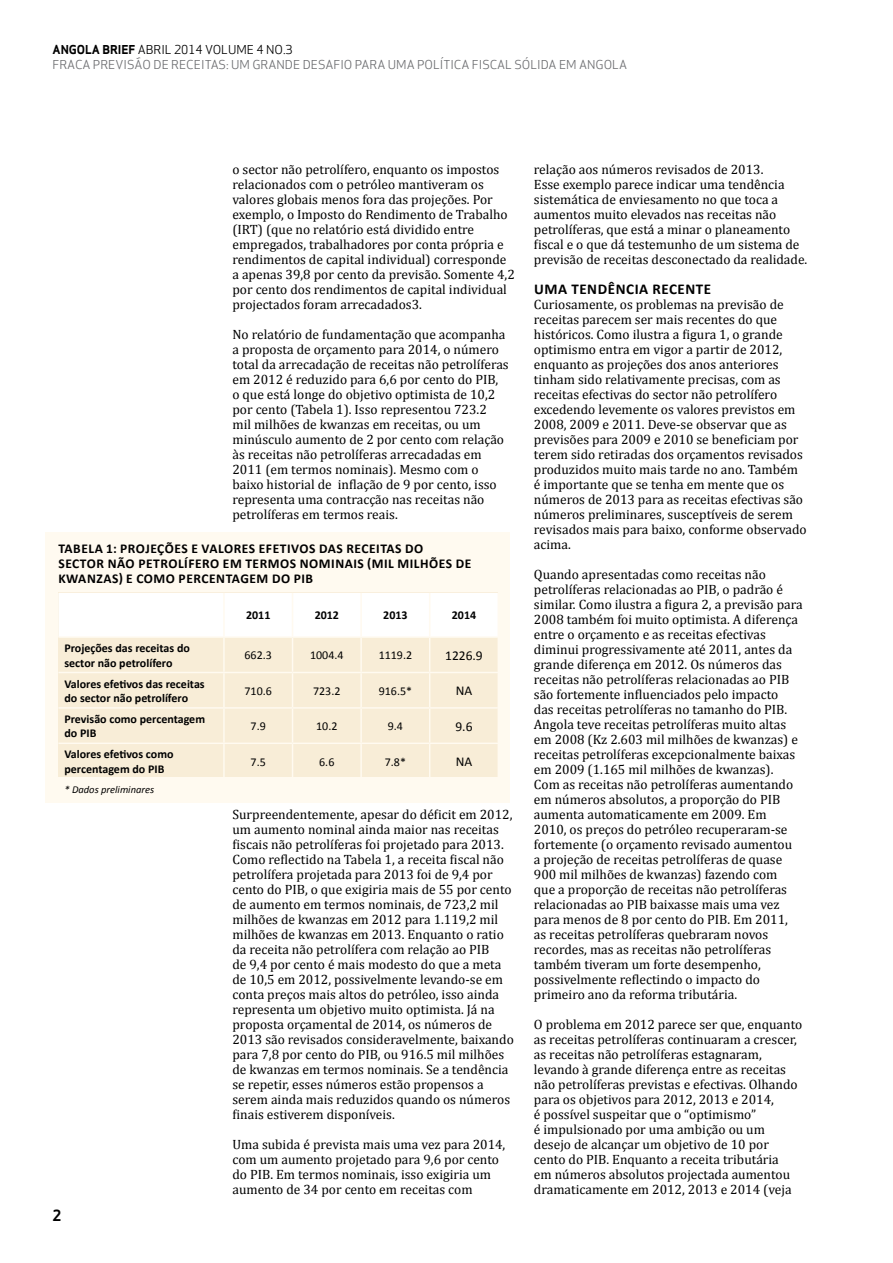
<style>
.page{position:relative;width:893px;height:1263px;background:#fff}
.page>*{position:absolute;margin:0;border:0;box-sizing:border-box;transform-origin:0 0}
.t1{font:700 15px "Calibri";letter-spacing:.04em;color:#000}
.t2{font:15px "Apex Sans Bold T";color:#000}
.t3{font:13.5px/15px "Cambria";color:#000}
.t4{font:700 13.5px/15px "Calibri";letter-spacing:.04em;color:#000}
.t5{font:13.5px "Calibri";color:#000}
.t6{font:700 12px/14.4px "Calibri";color:#000}
.t7{font:12px/15px "Apex Sans Book T";color:#6d6e71}
.t8{font:12px "Calibri";color:#000}
.t9{font:italic 10.5px "Calibri";color:#000}
.s1{font-family:"Apex Sans Bold T";color:#000}
.s2{color:#000}
</style>
<div class="page">
<div style="left:46px;top:532px;width:464px;height:271px;background:#fffaf0"></div>
<div style="left:58px;top:593px;width:440px;height:184px;background:#f8edd7"></div>
<div style="left:58px;top:593px;width:440px;height:43px;background:#fff"></div>
<hr style="left:223px;top:593px;width:2px;height:43px;background:#fffaf0">
<hr style="left:292px;top:593px;width:1px;height:43px;background:#fffaf0">
<hr style="left:360px;top:593px;width:2px;height:43px;background:#fffaf0">
<hr style="left:429px;top:593px;width:1px;height:43px;background:#fffaf0">
<hr style="left:58px;top:636px;width:166px;height:2px;background:#fffaf0">
<hr style="left:224px;top:636px;width:69px;height:2px;background:#fffaf0">
<hr style="left:223px;top:638px;width:2px;height:34px;background:#fffaf0">
<hr style="left:293px;top:636px;width:68px;height:2px;background:#fffaf0">
<hr style="left:292px;top:638px;width:1px;height:34px;background:#fffaf0">
<hr style="left:361px;top:636px;width:69px;height:2px;background:#fffaf0">
<hr style="left:360px;top:638px;width:2px;height:34px;background:#fffaf0">
<hr style="left:430px;top:636px;width:69px;height:2px;background:#fffaf0">
<hr style="left:429px;top:638px;width:1px;height:34px;background:#fffaf0">
<hr style="left:58px;top:672px;width:166px;height:1px;background:#fffaf0">
<hr style="left:224px;top:672px;width:69px;height:1px;background:#fffaf0">
<hr style="left:223px;top:673px;width:2px;height:34px;background:#fffaf0">
<hr style="left:293px;top:672px;width:68px;height:1px;background:#fffaf0">
<hr style="left:292px;top:673px;width:1px;height:34px;background:#fffaf0">
<hr style="left:361px;top:672px;width:69px;height:1px;background:#fffaf0">
<hr style="left:360px;top:673px;width:2px;height:34px;background:#fffaf0">
<hr style="left:430px;top:672px;width:69px;height:1px;background:#fffaf0">
<hr style="left:429px;top:673px;width:1px;height:34px;background:#fffaf0">
<hr style="left:58px;top:707px;width:166px;height:2px;background:#fffaf0">
<hr style="left:224px;top:707px;width:69px;height:2px;background:#fffaf0">
<hr style="left:223px;top:709px;width:2px;height:33px;background:#fffaf0">
<hr style="left:293px;top:707px;width:68px;height:2px;background:#fffaf0">
<hr style="left:292px;top:709px;width:1px;height:33px;background:#fffaf0">
<hr style="left:361px;top:707px;width:69px;height:2px;background:#fffaf0">
<hr style="left:360px;top:709px;width:2px;height:33px;background:#fffaf0">
<hr style="left:430px;top:707px;width:69px;height:2px;background:#fffaf0">
<hr style="left:429px;top:709px;width:1px;height:33px;background:#fffaf0">
<hr style="left:58px;top:742px;width:166px;height:2px;background:#fffaf0">
<hr style="left:224px;top:742px;width:69px;height:2px;background:#fffaf0">
<hr style="left:223px;top:744px;width:2px;height:34px;background:#fffaf0">
<hr style="left:293px;top:742px;width:68px;height:2px;background:#fffaf0">
<hr style="left:292px;top:744px;width:1px;height:34px;background:#fffaf0">
<hr style="left:361px;top:742px;width:69px;height:2px;background:#fffaf0">
<hr style="left:360px;top:744px;width:2px;height:34px;background:#fffaf0">
<hr style="left:430px;top:742px;width:69px;height:2px;background:#fffaf0">
<hr style="left:429px;top:744px;width:1px;height:34px;background:#fffaf0">
<p class="t7" style="left:53px;top:42px;width:576px"><span class="s1">ANGOLA BRIEF</span> <span class="s2">ABRIL 2014 VOLUME 4 NO.3<br></span>FRACA PREVISÃO DE RECEITAS: UM GRANDE DESAFIO PARA UMA POLÍTICA FISCAL SÓLIDA EM ANGOLA</p>
<p class="t3" style="left:232px;top:162px;width:284px">o sector não petrolífero, enquanto os impostos relacionados com o petróleo mantiveram os valores globais menos fora das projeções. Por exemplo, o Imposto do Rendimento de Trabalho (IRT) (que no relatório está dividido entre empregados, trabalhadores por conta própria e rendimentos de capital individual) corresponde a apenas 39,8 por cento da previsão. Somente 4,2 por cento dos rendimentos de capital individual projectados foram arrecadados3.</p>
<p class="t3" style="left:232px;top:327px;width:278px">No relatório de fundamentação que acompanha a proposta de orçamento para 2014, o número total da arrecadação de receitas não petrolíferas em 2012 é reduzido para 6,6 por cento do PIB, o que está longe do objetivo optimista de 10,2 por cento (Tabela 1). Isso representou 723.2 mil milhões de kwanzas em receitas, ou um minúsculo aumento de 2 por cento com relação às receitas não petrolíferas arrecadadas em 2011 (em termos nominais). Mesmo com o baixo historial de inflação de 9 por cento, isso representa uma contracção nas receitas não petrolíferas em termos reais.</p>
<p class="t4" style="left:58px;top:540px;width:415px">TABELA 1: PROJEÇÕES E VALORES EFETIVOS DAS RECEITAS DO<br>SECTOR NÃO PETROLÍFERO EM TERMOS NOMINAIS (MIL MILHÕES DE<br>KWANZAS) E COMO PERCENTAGEM DO PIB</p>
<p class="t6" style="left:246px;top:608px;width:26px">2011</p>
<p class="t6" style="left:315px;top:608px;width:26px">2012</p>
<p class="t6" style="left:383px;top:608px;width:26px">2013</p>
<p class="t6" style="left:452px;top:608px;width:26px">2014</p>
<p class="t6" style="left:64px;top:640px;width:127px">Projeções das receitas do sector não petrolífero</p>
<p class="t8" style="left:245px;top:648px;width:29px">662.3</p>
<p class="t8" style="left:310px;top:648px;width:35px">1004.4</p>
<p class="t8" style="left:379px;top:648px;width:35px">1119.2</p>
<p class="t5" style="left:445px;top:647px;width:39px">1226.9</p>
<p class="t6" style="left:64px;top:676px;width:142px">Valores efetivos das receitas do sector não petrolífero</p>
<p class="t8" style="left:245px;top:683px;width:29px">710.6</p>
<p class="t8" style="left:313px;top:683px;width:29px">723.2</p>
<p class="t8" style="left:379px;top:683px;width:35px">916.5*</p>
<p class="t5" style="left:456px;top:682px;width:18px">NA</p>
<p class="t6" style="left:64px;top:711px;width:142px">Previsão como percentagem do PIB</p>
<p class="t8" style="left:251px;top:719px;width:17px">7.9</p>
<p class="t8" style="left:316px;top:719px;width:23px">10.2</p>
<p class="t8" style="left:388px;top:719px;width:17px">9.4</p>
<p class="t5" style="left:455px;top:718px;width:19px">9.6</p>
<p class="t6" style="left:64px;top:746px;width:111px">Valores efetivos como percentagem do PIB</p>
<p class="t8" style="left:251px;top:754px;width:17px">7.5</p>
<p class="t8" style="left:319px;top:754px;width:17px">6.6</p>
<p class="t8" style="left:385px;top:754px;width:23px">7.8*</p>
<p class="t5" style="left:456px;top:753px;width:18px">NA</p>
<p class="t9" style="left:64px;top:782px;width:91px">* Dados preliminares</p>
<p class="t2" style="left:52px;top:1205px;width:10px">2</p>
<p class="t3" style="left:232px;top:807px;width:283px">Surpreendentemente, apesar do déficit em 2012, um aumento nominal ainda maior nas receitas fiscais não petrolíferas foi projetado para 2013.<br>Como reflectido na Tabela 1, a receita fiscal não petrolífera projetada para 2013 foi de 9,4 por cento do PIB, o que exigiria mais de 55 por cento de aumento em termos nominais, de 723,2 mil milhões de kwanzas em 2012 para 1.119,2 mil milhões de kwanzas em 2013. Enquanto o ratio da receita não petrolífera com relação ao PIB<br>de 9,4 por cento é mais modesto do que a meta de 10,5 em 2012, possivelmente levando-se em conta preços mais altos do petróleo, isso ainda representa um objetivo muito optimista. Já na proposta orçamental de 2014, os números de 2013 são revisados consideravelmente, baixando para 7,8 por cento do PIB, ou 916.5 mil milhões de kwanzas em termos nominais. Se a tendência se repetir, esses números estão propensos a serem ainda mais reduzidos quando os números finais estiverem disponíveis.</p>
<p class="t3" style="left:232px;top:1137px;width:274px">Uma subida é prevista mais uma vez para 2014, com um aumento projetado para 9,6 por cento do PIB. Em termos nominais, isso exigiria um aumento de 34 por cento em receitas com</p>
<p class="t3" style="left:534px;top:162px;width:275px">relação aos números revisados de 2013.<br>Esse exemplo parece indicar uma tendência sistemática de enviesamento no que toca a aumentos muito elevados nas receitas não petrolíferas, que está a minar o planeamento fiscal e o que dá testemunho de um sistema de previsão de receitas desconectado da realidade.</p>
<p class="t1" style="left:534px;top:280px;width:179px">UMA TENDÊNCIA RECENTE</p>
<p class="t3" style="left:534px;top:297px;width:274px">Curiosamente, os problemas na previsão de receitas parecem ser mais recentes do que históricos. Como ilustra a figura 1, o grande optimismo entra em vigor a partir de 2012, enquanto as projeções dos anos anteriores tinham sido relativamente precisas, com as receitas efectivas do sector não petrolífero excedendo levemente os valores previstos em 2008, 2009 e 2011. Deve-se observar que as previsões para 2009 e 2010 se beneficiam por terem sido retiradas dos orçamentos revisados produzidos muito mais tarde no ano. Também é importante que se tenha em mente que os números de 2013 para as receitas efectivas são números preliminares, susceptíveis de serem revisados mais para baixo, conforme observado acima.</p>
<p class="t3" style="left:534px;top:567px;width:270px">Quando apresentadas como receitas não petrolíferas relacionadas ao PIB, o padrão é similar. Como ilustra a figura 2, a previsão para 2008 também foi muito optimista. A diferença entre o orçamento e as receitas efectivas diminui progressivamente até 2011, antes da grande diferença em 2012. Os números das receitas não petrolíferas relacionadas ao PIB são fortemente influenciados pelo impacto<br>das receitas petrolíferas no tamanho do PIB.<br>Angola teve receitas petrolíferas muito altas em 2008 (Kz 2.603 mil milhões de kwanzas) e receitas petrolíferas excepcionalmente baixas em 2009 (1.165 mil milhões de kwanzas).<br>Com as receitas não petrolíferas aumentando em números absolutos, a proporção do PIB aumenta automaticamente em 2009. Em<br>2010, os preços do petróleo recuperaram-se fortemente (o orçamento revisado aumentou<br>a projeção de receitas petrolíferas de quase 900 mil milhões de kwanzas) fazendo com<br>que a proporção de receitas não petrolíferas relacionadas ao PIB baixasse mais uma vez para menos de 8 por cento do PIB. Em 2011, as receitas petrolíferas quebraram novos recordes, mas as receitas não petrolíferas também tiveram um forte desempenho, possivelmente reflectindo o impacto do primeiro ano da reforma tributária.</p>
<p class="t3" style="left:534px;top:1017px;width:270px">O problema em 2012 parece ser que, enquanto as receitas petrolíferas continuaram a crescer, as receitas não petrolíferas estagnaram, levando à grande diferença entre as receitas não petrolíferas previstas e efectivas. Olhando para os objetivos para 2012, 2013 e 2014,<br>é possível suspeitar que o “optimismo”<br>é impulsionado por uma ambição ou um desejo de alcançar um objetivo de 10 por cento do PIB. Enquanto a receita tributária<br>em números absolutos projectada aumentou dramaticamente em 2012, 2013 e 2014 (veja</p>
</div>
